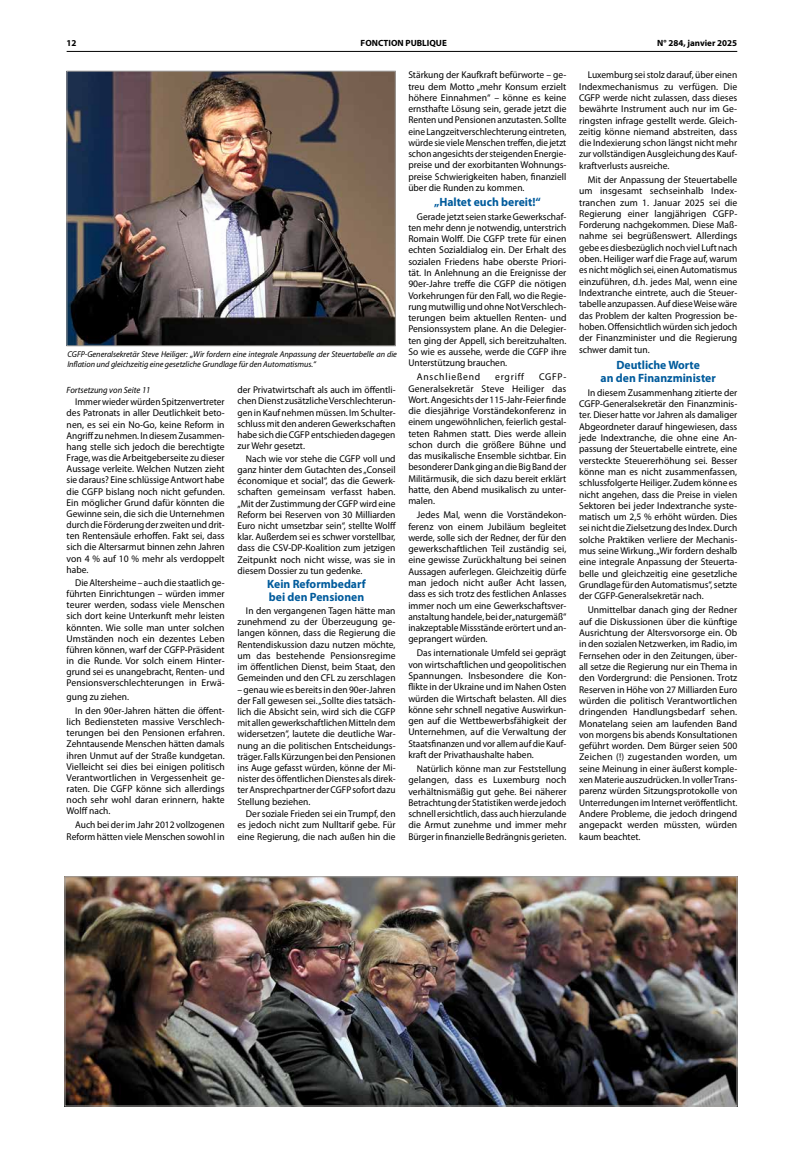
<style>
.page{position:relative;width:794px;height:1163px;background:#fff}
.page>*{position:absolute;margin:0;border:0;box-sizing:border-box;transform-origin:0 0}
.t1{font:700 12px/13px "Myriad Pro";color:#005b9c}
.t2{font:9.9px/11.3px "Myriad Pro";color:#000;text-align:justify;scale:.96 1}
.t3{font:9.9px/11.3px "Myriad Pro";color:#000;text-align:justify}
.t4{font:9.9px/11.2px "Myriad Pro";color:#000;text-align:justify;scale:.95 1}
.t5{font:9.9px "Myriad Pro";letter-spacing:.08em;color:#000}
.t6{font:700 9px "Myriad Pro";color:#000}
.t7{font:italic 9px "Myriad Pro";color:#000;scale:.96 1}
.t8{font:italic 8.5px/9.5px "Myriad Pro";letter-spacing:-.005em;color:#000}
.s1{font-style:normal;font-size:9.9px}
</style>
<div class="page">
<hr style="left:67px;top:51px;width:670px;height:1px;background:#000">
<img style="left:69px;top:73px;width:324px;height:271px">
<div style="left:67px;top:71px;width:328px;height:275px;border:1px solid #a19f9d"></div>
<img style="left:67px;top:878px;width:668px;height:226px">
<div style="left:65px;top:876px;width:672px;height:230px;border:1px solid #a19f9d"></div>
<p class="t6" style="left:67px;top:38px;width:11px">12</p>
<p class="t6" style="left:361px;top:37px;width:88px">FONCTION PUBLIQUE</p>
<p class="t6" style="left:657px;top:37px;width:82px">N° 284, janvier 2025</p>
<p class="t8" style="left:67px;top:349px;width:331px">CGFP-Generalsekretär Steve Heiliger: <span class="s1">„</span>Wir fordern eine integrale Anpassung der Steuertabelle an die<br>Inflation und gleichzeitig eine gesetzliche Grundlage für den Automatismus.“</p>
<p class="t7" style="left:67px;top:384px;width:89px">Fortsetzung von Seite 11</p>
<p class="t4" style="left:67px;top:396px;width:168px;text-indent:9px">Immer wieder würden Spitzenvertreter des Patronats in aller Deutlichkeit beto&shy;nen, es sei ein No-Go, keine Reform in Angriff zu nehmen. In diesem Zusammen&shy;hang stelle sich jedoch die berechtigte Frage, was die Arbeitgeberseite zu dieser Aussage verleite. Welchen Nutzen zieht sie daraus? Eine schlüssige Antwort habe die CGFP bislang noch nicht gefunden.<br>Ein möglicher Grund dafür könnten die Gewinne sein, die sich die Unternehmen durch die Förderung der zweiten und drit&shy;ten Rentensäule erhoffen. Fakt sei, dass sich die Altersarmut binnen zehn Jahren von 4 % auf 10 % mehr als verdoppelt habe.</p>
<p class="t4" style="left:67px;top:577px;width:168px;text-indent:9px">Die Altersheime – auch die staatlich ge&shy;führten Einrichtungen – würden immer teurer werden, sodass viele Menschen sich dort keine Unterkunft mehr leisten könnten. Wie solle man unter solchen Umständen noch ein dezentes Leben führen können, warf der CGFP-Präsident in die Runde. Vor solch einem Hinter&shy;grund sei es unangebracht, Renten- und Pensionsverschlechterungen in Erwä-</p>
<p class="t2" style="left:75px;top:689px;width:157px;line-height:14px;text-indent:-9px">gung zu ziehen.<br>In den 90er-Jahren hätten die öffent-</p>
<p class="t3" style="left:67px;top:716px;width:160px">lich Bediensteten massive Verschlech&shy;terungen bei den Pensionen erfahren.<br>Zehntausende Menschen hätten damals ihren Unmut auf der Straße kundgetan.<br>Vielleicht sei dies bei einigen politisch Verantwortlichen in Vergessenheit ge&shy;raten. Die CGFP könne sich allerdings noch sehr wohl daran erinnern, hakte Wolff nach.</p>
<p class="t2" style="left:67px;top:819px;width:166px;text-align:right">Auch bei der im Jahr 2012 vollzogenen<br>Reform hätten viele Menschen sowohl in</p>
<p class="t2" style="left:237px;top:384px;width:166px">der Privatwirtschaft als auch im öffentli&shy;chen Dienst zusätzliche Verschlechterun&shy;gen in Kauf nehmen müssen. Im Schulter&shy;schluss mit den anderen Gewerkschaften habe sich die CGFP entschieden dagegen zur Wehr gesetzt.</p>
<p class="t2" style="left:237px;top:452px;width:166px;text-indent:9px">Nach wie vor stehe die CGFP voll und ganz hinter dem Gutachten des „Conseil économique et social“, das die Gewerk&shy;schaften gemeinsam verfasst haben. „Mit der Zustimmung der CGFP wird eine Reform bei Reserven von 30 Milliarden Euro nicht umsetzbar sein“, stellte Wolff klar. Außerdem sei es schwer vorstellbar, dass die CSV-DP-Koalition zum jetzigen Zeitpunkt noch nicht wisse, was sie in diesem Dossier zu tun gedenke.</p>
<p class="t1" style="left:267px;top:577px;width:100px">Kein Reformbedarf bei den Pensionen</p>
<p class="t2" style="left:237px;top:605px;width:166px;text-indent:9px">In den vergangenen Tagen hätte man zunehmend zu der Überzeugung ge&shy;langen können, dass die Regierung die Rentendiskussion dazu nutzen möchte, um das bestehende Pensionsregime im öffentlichen Dienst, beim Staat, den Gemeinden und den CFL zu zerschlagen</p>
<p class="t2" style="left:237px;top:683px;width:166px">– genau wie es bereits in den 90er-Jahren der Fall gewesen sei. „Sollte dies tatsäch&shy;lich die Absicht sein, wird sich die CGFP mit allen gewerkschaftlichen Mitteln dem widersetzen“, lautete die deutliche War&shy;nung an die politischen Entscheidungs&shy;träger. Falls Kürzungen bei den Pensionen ins Auge gefasst würden, könne der Mi&shy;nister des öffentlichen Dienstes als direk&shy;ter Ansprechpartner der CGFP sofort dazu Stellung beziehen.</p>
<p class="t2" style="left:237px;top:808px;width:166px;text-indent:9px">Der soziale Frieden sei ein Trumpf, den es jedoch nicht zum Nulltarif gebe. Für eine Regierung, die nach außen hin die</p>
<p class="t2" style="left:408px;top:69px;width:166px">Stärkung der Kaufkraft befürworte – ge&shy;treu dem Motto „mehr Konsum erzielt höhere Einnahmen“ – könne es keine ernsthafte Lösung sein, gerade jetzt die Renten und Pensionen anzutasten. Sollte eine Langzeitverschlechterung eintreten, würde sie viele Menschen treffen, die jetzt schon angesichts der steigenden Energie&shy;preise und der exorbitanten Wohnungs&shy;preise Schwierigkeiten haben, finanziell über die Runden zu kommen.</p>
<p class="t1" style="left:434px;top:194px;width:108px">„Haltet euch bereit!“</p>
<p class="t2" style="left:408px;top:210px;width:166px;text-indent:9px">Gerade jetzt seien starke Gewerkschaf&shy;ten mehr denn je notwendig, unterstrich Romain Wolff. Die CGFP trete für einen echten Sozialdialog ein. Der Erhalt des sozialen Friedens habe oberste Priori&shy;tät. In Anlehnung an die Ereignisse der 90er-Jahre treffe die CGFP die nötigen Vorkehrungen für den Fall, wo die Regie&shy;rung mutwillig und ohne Not Verschlech&shy;terungen beim aktuellen Renten- und Pensionssystem plane. An die Delegier&shy;ten ging der Appell, sich bereitzuhalten.<br>So wie es aussehe, werde die CGFP ihre Unterstützung brauchen.</p>
<p class="t5" style="left:417px;top:371px;width:65px">Anschließend</p>
<p class="t5" style="left:495px;top:371px;width:30px">ergriff</p>
<p class="t3" style="left:408px;top:371px;width:160px;text-indent:131px">CGFP-Generalsekretär Steve Heiliger das Wort. Angesichts der 115-Jahr-Feier finde die diesjährige Vorständekonferenz in einem ungewöhnlichen, feierlich gestal&shy;teten Rahmen statt. Dies werde allein schon durch die größere Bühne und das musikalische Ensemble sichtbar. Ein besonderer Dank ging an die Big Band der Militärmusik, die sich dazu bereit erklärt hatte, den Abend musikalisch zu unter&shy;malen.</p>
<p class="t3" style="left:408px;top:509px;width:160px;text-indent:9px">Jedes Mal, wenn die Vorständekon&shy;ferenz von einem Jubiläum begleitet werde, solle sich der Redner, der für den gewerkschaftlichen Teil zuständig sei, eine gewisse Zurückhaltung bei seinen Aussagen auferlegen. Gleichzeitig dürfe man jedoch nicht außer Acht lassen, dass es sich trotz des festlichen Anlasses immer noch um eine Gewerkschaftsver&shy;anstaltung handele, bei der „naturgemäß“ inakzeptable Missstände erörtert und an&shy;geprangert würden.</p>
<p class="t2" style="left:408px;top:647px;width:166px;text-indent:9px">Das internationale Umfeld sei geprägt von wirtschaftlichen und geopolitischen Spannungen. Insbesondere die Kon&shy;flikte in der Ukraine und im Nahen Osten würden die Wirtschaft belasten. All dies könne sehr schnell negative Auswirkun&shy;gen auf die Wettbewerbsfähigkeit der Unternehmen, auf die Verwaltung der Staatsfinanzen und vor allem auf die Kauf&shy;kraft der Privathaushalte haben.</p>
<p class="t2" style="left:408px;top:762px;width:166px;text-indent:9px">Natürlich könne man zur Feststellung gelangen, dass es Luxemburg noch verhältnismäßig gut gehe. Bei näherer Betrachtung der Statistiken werde jedoch schnell ersichtlich, dass auch hierzulande die Armut zunehme und immer mehr Bürger in finanzielle Bedrängnis gerieten.</p>
<p class="t2" style="left:579px;top:69px;width:166px;text-indent:9px">Luxemburg sei stolz darauf, über einen Indexmechanismus zu verfügen. Die CGFP werde nicht zulassen, dass dieses bewährte Instrument auch nur im Ge&shy;ringsten infrage gestellt werde. Gleich&shy;zeitig könne niemand abstreiten, dass die Indexierung schon längst nicht mehr zur vollständigen Ausgleichung des Kauf&shy;kraftverlusts ausreiche.</p>
<p class="t3" style="left:579px;top:174px;width:160px;text-indent:9px">Mit der Anpassung der Steuertabelle um insgesamt sechseinhalb Index&shy;tranchen zum 1. Januar 2025 sei die Regierung einer langjährigen CGFP-Forderung nachgekommen. Diese Maß&shy;nahme sei begrüßenswert. Allerdings gebe es diesbezüglich noch viel Luft nach oben. Heiliger warf die Frage auf, warum es nicht möglich sei, einen Automatismus einzuführen, d.h. jedes Mal, wenn eine Indextranche eintrete, auch die Steuer&shy;tabelle anzupassen. Auf diese Weise wäre das Problem der kalten Progression be&shy;hoben. Offensichtlich würden sich jedoch der Finanzminister und die Regierung schwer damit tun.</p>
<p class="t1" style="left:600px;top:357px;width:117px;text-align:center">Deutliche Worte<br>an den Finanzminister</p>
<p class="t2" style="left:579px;top:386px;width:166px;text-indent:9px">In diesem Zusammenhang zitierte der CGFP-Generalsekretär den Finanzminis&shy;ter. Dieser hatte vor Jahren als damaliger Abgeordneter darauf hingewiesen, dass jede Indextranche, die ohne eine An&shy;passung der Steuertabelle eintrete, eine versteckte Steuererhöhung sei. Besser könne man es nicht zusammenfassen, schlussfolgerte Heiliger. Zudem könne es nicht angehen, dass die Preise in vielen Sektoren bei jeder Indextranche syste&shy;matisch um 2,5 % erhöht würden. Dies sei nicht die Zielsetzung des Index. Durch solche Praktiken verliere der Mechanis&shy;mus seine Wirkung. „Wir fordern deshalb eine integrale Anpassung der Steuerta&shy;belle und gleichzeitig eine gesetzliche Grundlage für den Automatismus“, setzte der CGFP-Generalsekretär nach.</p>
<p class="t3" style="left:579px;top:604px;width:160px;text-indent:9px">Unmittelbar danach ging der Redner auf die Diskussionen über die künftige Ausrichtung der Altersvorsorge ein. Ob in den sozialen Netzwerken, im Radio, im Fernsehen oder in den Zeitungen, über&shy;all setze die Regierung nur ein Thema in den Vordergrund: die Pensionen. Trotz Reserven in Höhe von 27 Milliarden Euro würden die politisch Verantwortlichen dringenden Handlungsbedarf sehen.<br>Monatelang seien am laufenden Band von morgens bis abends Konsultationen geführt worden. Dem Bürger seien 500<br>Zeichen (!) zugestanden worden, um seine Meinung in einer äußerst komple&shy;xen Materie auszudrücken. In voller Trans&shy;parenz würden Sitzungsprotokolle von Unterredungen im Internet veröffentlicht.<br>Andere Probleme, die jedoch dringend angepackt werden müssten, würden kaum beachtet.</p>
</div>
